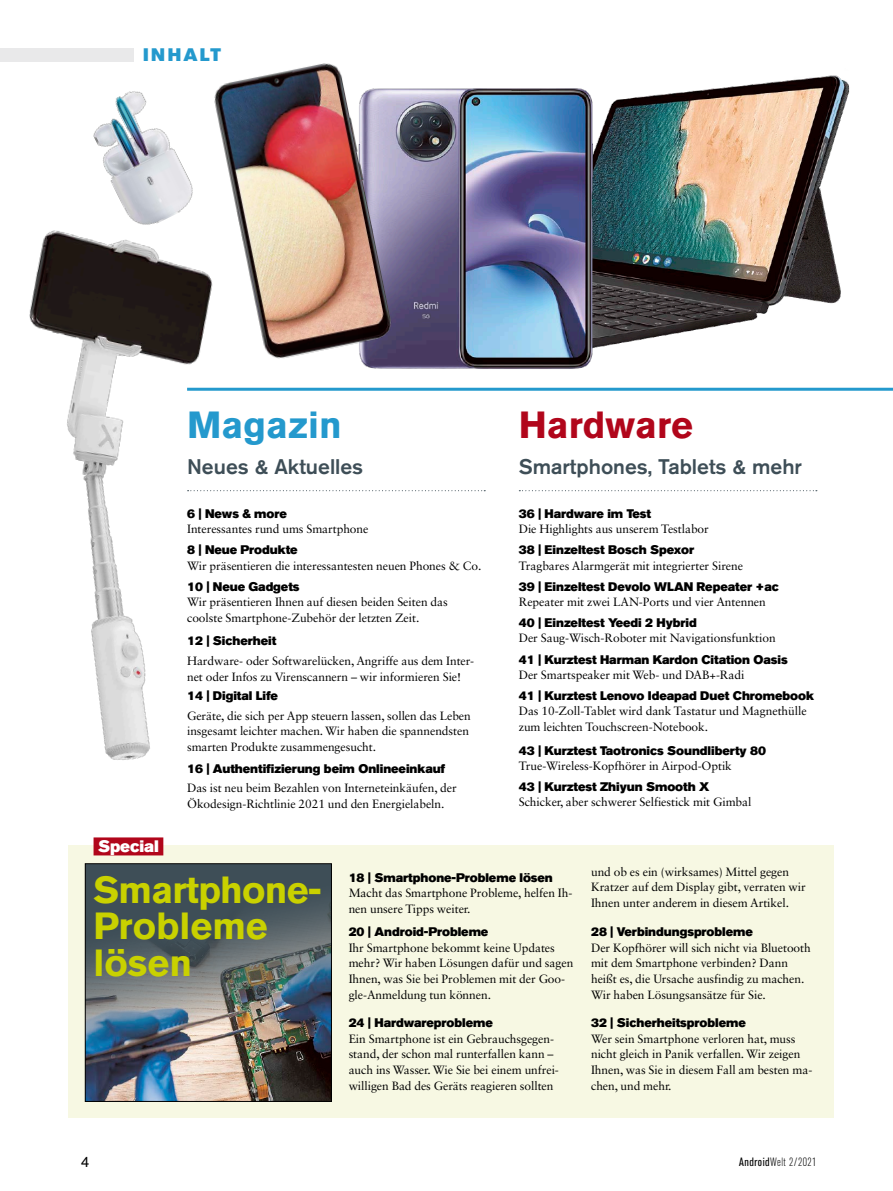
<style>
.page{position:relative;width:893px;height:1191px;background:#fff}
.page>*{position:absolute;margin:0;border:0;box-sizing:border-box;transform-origin:0 0}
.t1{font:700 37.5px/36.3px "Akzidenz Grotesk BQ";letter-spacing:-.01em;color:#c9d100}
.t2{font:700 37.5px "Akzidenz Grotesk BQ";color:#b1061b}
.t3{font:700 37.5px "Akzidenz Grotesk BQ";color:#2499cd}
.t4{font:500 21px "Akzidenz Grotesk BQ";color:#3e4e57}
.t5{font:18px "Akzidenz Grotesk BQ Super";letter-spacing:.125em;color:#2499cd}
.t6{font:16.5px "Akzidenz Grotesk BQ Super";letter-spacing:-.005em;color:#fff}
.t7{font:15px "Akzidenz Grotesk BQ";color:#000}
.t8{font:12.3px "Akzidenz Grotesk BQ Super";letter-spacing:-.005em;color:#000}
.t9{font:12px/15.8px "Sabon LT Std";letter-spacing:-.005em;color:#000}
.t10{font:300 condensed 12px "Akzidenz Grotesk BQ";letter-spacing:.04em;color:#000}
.s1{font-weight:400}
</style>
<div class="page">
<div style="left:68px;top:845px;width:765px;height:272px;background:#f7f8e3"></div>
<svg style="left:299px;top:490px;width:186px;height:1px"></svg>
<svg style="left:519px;top:490px;width:298px;height:1px"></svg>
<img style="left:87px;top:865px;width:243px;height:234px">
<div style="left:85px;top:863px;width:247px;height:238px;border:1px solid #000"></div>
<div style="left:94px;top:837px;width:69px;height:18px;background:#b1061b"></div>
<img style="left:29px;top:230px;width:270px;height:530px">
<img style="left:647px;top:75px;width:246px;height:316px">
<img style="left:301px;top:88px;width:346px;height:303px">
<img style="left:198px;top:63px;width:218px;height:312px">
<img style="left:72px;top:81px;width:136px;height:156px">
<div style="left:0;top:48px;width:134px;height:13px;background:#e9e9ea"></div>
<p class="t5" style="left:143px;top:44px;width:79px">INHALT</p>
<p class="t3" style="left:187px;top:403px;width:156px">Magazin</p>
<p class="t4" style="left:187px;top:454px;width:178px">Neues &amp; Aktuelles</p>
<p class="t8" style="left:187px;top:506px;width:101px">6 | News &amp; more</p>
<p class="t9" style="left:187px;top:521px;width:183px">Interessantes rund ums Smartphone</p>
<p class="t8" style="left:187px;top:543px;width:112px">8 | Neue Produkte</p>
<p class="t9" style="left:187px;top:557px;width:296px">Wir präsentieren die interessantesten neuen Phones &amp; Co.</p>
<p class="t8" style="left:187px;top:579px;width:114px">10 | Neue Gadgets</p>
<p class="t9" style="left:187px;top:594px;width:262px">Wir präsentieren Ihnen auf diesen beiden Seiten das coolste Smartphone-Zubehör der letzten Zeit.</p>
<p class="t8" style="left:187px;top:634px;width:91px">12 | Sicherheit</p>
<p class="t9" style="left:187px;top:653px;width:288px">Hardware- oder Softwarelücken, Angriffe aus dem Inter&shy;net oder Infos zu Virenscannern – wir informieren Sie!</p>
<p class="t8" style="left:187px;top:688px;width:92px">14 | Digital Life</p>
<p class="t9" style="left:187px;top:707px;width:285px">Geräte, die sich per App steuern lassen, sollen das Leben insgesamt leichter machen. Wir haben die spannendsten smarten Produkte zusammengesucht.</p>
<p class="t8" style="left:187px;top:761px;width:260px">16 | Authentifizierung beim Onlineeinkauf</p>
<p class="t9" style="left:187px;top:780px;width:271px">Das ist neu beim Bezahlen von Interneteinkäufen, der<br>Ökodesign-Richtlinie 2021 und den Energielabeln.</p>
<p class="t2" style="left:519px;top:403px;width:176px">Hardware</p>
<p class="t4" style="left:519px;top:454px;width:285px">Smartphones, Tablets &amp; mehr</p>
<p class="t8" style="left:519px;top:506px;width:134px">36 | Hardware im Test</p>
<p class="t9" style="left:519px;top:521px;width:192px">Die Highlights aus unserem Testlabor</p>
<p class="t8" style="left:519px;top:543px;width:177px">38 | Einzeltest Bosch Spexor</p>
<p class="t9" style="left:519px;top:557px;width:226px">Tragbares Alarmgerät mit integrierter Sirene</p>
<p class="t8" style="left:519px;top:579px;width:262px">39 | Einzeltest Devolo WLAN Repeater +ac</p>
<p class="t9" style="left:519px;top:594px;width:249px">Repeater mit zwei LAN-Ports und vier Antennen</p>
<p class="t8" style="left:519px;top:616px;width:180px">40 | Einzeltest Yeedi 2 Hybrid</p>
<p class="t9" style="left:519px;top:630px;width:258px">Der Saug-Wisch-Roboter mit Navigationsfunktion</p>
<p class="t8" style="left:519px;top:652px;width:270px">41 | Kurztest Harman Kardon Citation Oasis</p>
<p class="t9" style="left:519px;top:666px;width:227px">Der Smartspeaker mit Web- und DAB+-Radi</p>
<p class="t8" style="left:519px;top:688px;width:297px">41 | Kurztest Lenovo Ideapad Duet Chromebook</p>
<p class="t9" style="left:519px;top:703px;width:289px">Das 10-Zoll-Tablet wird dank Tastatur und Magnethülle zum leichten Touchscreen-Notebook.</p>
<p class="t8" style="left:519px;top:743px;width:249px">43 | Kurztest Taotronics Soundliberty 80</p>
<p class="t9" style="left:519px;top:757px;width:215px">True-Wireless-Kopfhörer in Airpod-Optik</p>
<p class="t8" style="left:519px;top:779px;width:192px">43 | Kurztest Zhiyun Smooth X</p>
<p class="t9" style="left:519px;top:794px;width:234px">Schicker, aber schwerer Selfiestick mit Gimbal</p>
<p class="t6" style="left:98px;top:837px;width:62px">Special</p>
<p class="t1" style="left:94px;top:871px;width:230px">Smartphone-<br>Probleme lösen</p>
<p class="t8" style="left:349px;top:870px;width:206px">18 | Smartphone-Probleme lösen</p>
<p class="t9" style="left:349px;top:885px;width:225px">Macht das Smartphone Probleme, helfen Ih&shy;nen unsere Tipps weiter.</p>
<p class="t8" style="left:349px;top:925px;width:141px">20 | Android-Probleme</p>
<p class="t9" style="left:349px;top:939px;width:226px">Ihr Smartphone bekommt keine Updates mehr? Wir haben Lösungen dafür und sagen Ihnen, was Sie bei Problemen mit der Goo&shy;gle-Anmeldung tun können.</p>
<p class="t8" style="left:349px;top:1015px;width:146px">24 | Hardwareprobleme</p>
<p class="t9" style="left:349px;top:1030px;width:212px">Ein Smartphone ist ein Gebrauchsgegen&shy;stand, der schon mal runterfallen kann – auch ins Wasser. Wie Sie bei einem unfrei&shy;willigen Bad des Geräts reagieren sollten</p>
<p class="t9" style="left:591px;top:863px;width:216px">und ob es ein (wirksames) Mittel gegen<br>Kratzer auf dem Display gibt, verraten wir<br>Ihnen unter anderem in diesem Artikel.</p>
<p class="t8" style="left:591px;top:925px;width:163px">28 | Verbindungsprobleme</p>
<p class="t9" style="left:591px;top:939px;width:221px">Der Kopfhörer will sich nicht via Bluetooth mit dem Smartphone verbinden? Dann heißt es, die Ursache ausfindig zu machen.<br>Wir haben Lösungsansätze für Sie.</p>
<p class="t8" style="left:591px;top:1015px;width:156px">32 | Sicherheitsprobleme</p>
<p class="t9" style="left:591px;top:1030px;width:223px">Wer sein Smartphone verloren hat, muss nicht gleich in Panik verfallen. Wir zeigen Ihnen, was Sie in diesem Fall am besten ma&shy;chen, und mehr.</p>
<p class="t7" style="left:81px;top:1152px;width:10px">4</p>
<p class="t10" style="left:739px;top:1155px;width:79px"><span class="s1">Android</span>Welt 2/2021</p>
</div>
